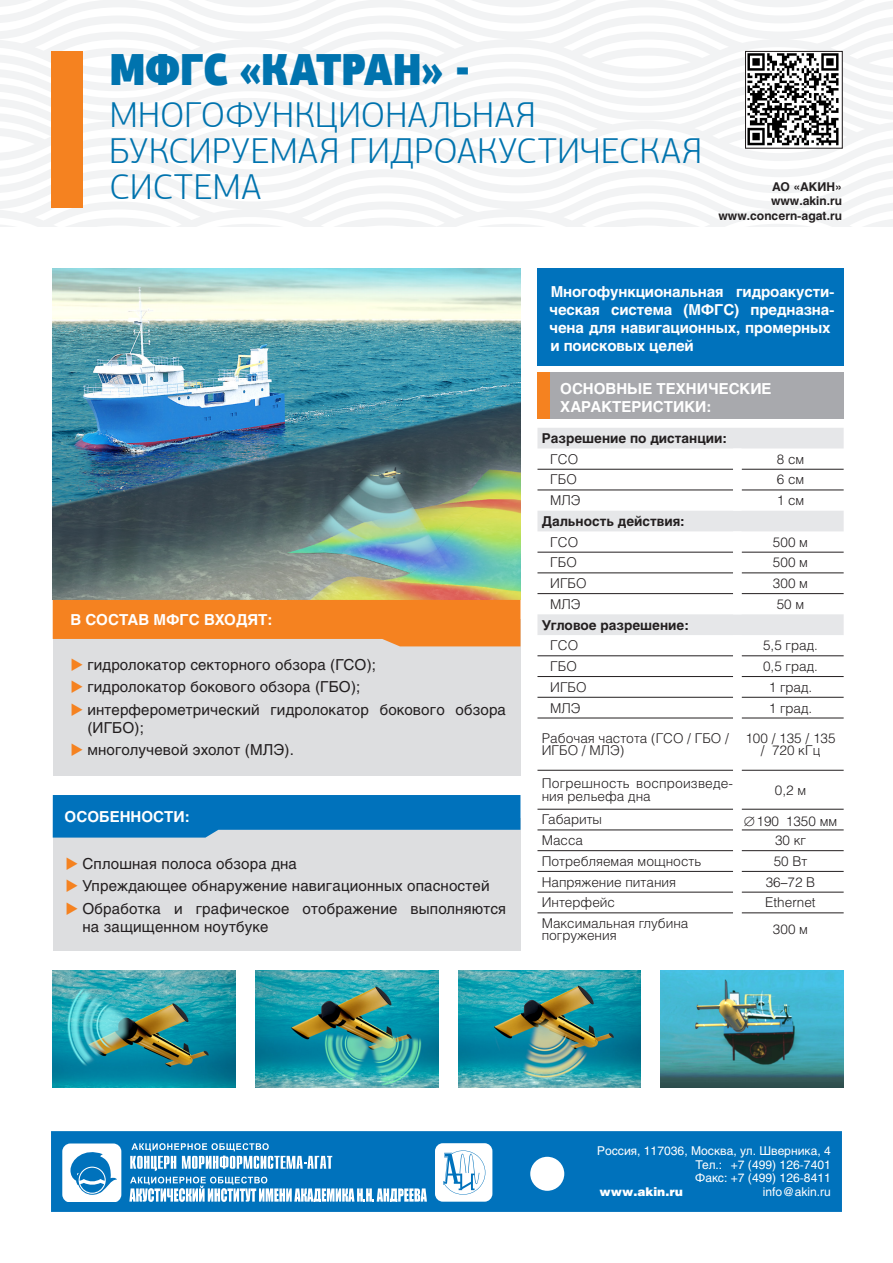
<style>
.page{position:relative;width:893px;height:1263px;background:#fff}
.page>*{position:absolute;margin:0;border:0;box-sizing:border-box;transform-origin:0 0}
.t1{font:900 45px "PF Agora Sans Pro";letter-spacing:-.015em;color:#0073ae;scale:.8 1}
.t2{font:300 36px/36px "PF Agora Sans Pro";color:#0073ae}
.t3{font:15px/18px "Helios C";letter-spacing:.01em;color:#231f20}
.Txt_bold{font:700 15px/18px "Helios C";letter-spacing:-.01em;color:#fff}
.td_left__RU{font:13.5px/12.8px "Helios Light C";color:#231f20}
.td__RU{font:13.5px/12.8px "Helios Light C";color:#231f20;text-align:center}
.th__RU{font:700 13.5px "Helios C";color:#231f20}
.td_indent__RU{font:13.5px "Helios Light C";color:#231f20}
.t4{font:12px/13.5px "Helios C";color:#fff;text-align:justify}
.t5{font:700 12px/14.2px "Helios C";color:#231f20;text-align:right}
.t6{font:12px "Helios Black C";color:#fff}
</style>
<div class="page">
<svg style="left:0;top:0;width:893px;height:227px;fill:#f3f4f5"></svg>
<div style="left:51px;top:1131px;width:791px;height:81px;background:#0072bc"></div>
<svg style="left:62px;top:1143px;width:59px;height:59px"></svg>
<svg style="left:130px;top:1143px;width:202px;height:28px"></svg>
<svg style="left:129px;top:1177px;width:298px;height:25px"></svg>
<div style="left:51px;top:51px;width:32px;height:156px;background:#f58220"></div>
<svg style="left:435px;top:1143px;width:57px;height:59px"></svg>
<div style="left:530px;top:1157px;width:34px;height:34px;background:#fff;border-radius:50%"></div>
<div style="left:537px;top:268px;width:307px;height:98px;background:#0072bc"></div>
<div style="left:53px;top:818px;width:467px;height:133px;background:#dddee0"></div>
<svg style="left:53px;top:795px;width:467px;height:42px;background:#197ec0"></svg>
<img style="left:53px;top:268px;width:467px;height:332px">
<div style="left:537px;top:373px;width:307px;height:46px;background:#a8a9ad"></div>
<div style="left:537px;top:373px;width:13px;height:46px;background:#f58220"></div>
<svg style="left:537px;top:428px;width:307px;height:207px"></svg>
<hr style="left:537px;top:469px;width:196px;height:1px;background:#231f20">
<hr style="left:742px;top:469px;width:102px;height:1px;background:#231f20">
<hr style="left:537px;top:490px;width:196px;height:1px;background:#231f20">
<hr style="left:742px;top:490px;width:102px;height:1px;background:#231f20">
<hr style="left:537px;top:552px;width:196px;height:1px;background:#231f20">
<hr style="left:742px;top:552px;width:102px;height:1px;background:#231f20">
<hr style="left:537px;top:573px;width:196px;height:1px;background:#231f20">
<hr style="left:742px;top:573px;width:102px;height:1px;background:#231f20">
<hr style="left:537px;top:593px;width:196px;height:1px;background:#231f20">
<hr style="left:742px;top:593px;width:102px;height:1px;background:#231f20">
<hr style="left:537px;top:655px;width:196px;height:1px;background:#231f20">
<hr style="left:742px;top:655px;width:102px;height:1px;background:#231f20">
<hr style="left:537px;top:676px;width:196px;height:1px;background:#231f20">
<hr style="left:742px;top:676px;width:102px;height:1px;background:#231f20">
<hr style="left:537px;top:697px;width:196px;height:1px;background:#231f20">
<hr style="left:742px;top:697px;width:102px;height:1px;background:#231f20">
<hr style="left:537px;top:718px;width:196px;height:1px;background:#231f20">
<hr style="left:742px;top:718px;width:102px;height:1px;background:#231f20">
<hr style="left:537px;top:770px;width:196px;height:1px;background:#231f20">
<hr style="left:742px;top:770px;width:102px;height:1px;background:#231f20">
<hr style="left:537px;top:809px;width:196px;height:1px;background:#231f20">
<hr style="left:742px;top:809px;width:102px;height:1px;background:#231f20">
<hr style="left:537px;top:830px;width:196px;height:1px;background:#231f20">
<hr style="left:742px;top:830px;width:102px;height:1px;background:#231f20">
<hr style="left:537px;top:850px;width:196px;height:1px;background:#231f20">
<hr style="left:742px;top:850px;width:102px;height:1px;background:#231f20">
<hr style="left:537px;top:871px;width:196px;height:1px;background:#231f20">
<hr style="left:742px;top:871px;width:102px;height:1px;background:#231f20">
<hr style="left:537px;top:892px;width:196px;height:1px;background:#231f20">
<hr style="left:742px;top:892px;width:102px;height:1px;background:#231f20">
<hr style="left:537px;top:912px;width:196px;height:1px;background:#231f20">
<hr style="left:742px;top:912px;width:102px;height:1px;background:#231f20">
<div style="left:733px;top:448px;width:9px;height:21px;background:#fff"></div>
<div style="left:733px;top:469px;width:9px;height:21px;background:#fff"></div>
<div style="left:733px;top:490px;width:9px;height:21px;background:#fff"></div>
<div style="left:733px;top:531px;width:9px;height:21px;background:#fff"></div>
<div style="left:733px;top:552px;width:9px;height:21px;background:#fff"></div>
<div style="left:733px;top:573px;width:9px;height:21px;background:#fff"></div>
<div style="left:733px;top:594px;width:9px;height:20px;background:#fff"></div>
<div style="left:53px;top:619px;width:467px;height:156px;background:#dddee0"></div>
<svg style="left:53px;top:600px;width:467px;height:46px;background:#f28c35"></svg>
<img style="left:53px;top:970px;width:183px;height:117px">
<img style="left:661px;top:970px;width:183px;height:117px">
<img style="left:458px;top:970px;width:183px;height:117px">
<img style="left:255px;top:970px;width:183px;height:117px">
<svg style="left:744px;top:50px;width:99px;height:99px"></svg>
<p class="t1" style="left:109px;top:38px;width:453px">МФГС «КАТРАН» -</p>
<p class="t2" style="left:109px;top:97px;width:594px">МНОГОФУНКЦИОНАЛЬНАЯ<br>БУКСИРУЕМАЯ ГИДРОАКУСТИЧЕСКАЯ<br>СИСТЕМА</p>
<p class="t5" style="left:718px;top:180px;width:125px">АО «АКИН» www.akin.ru www.concern-agat.ru</p>
<p class="Txt_bold" style="left:70px;top:611px;width:204px">В СОСТАВ МФГС ВХОДЯТ:</p>
<p class="t3" style="left:87px;top:656px;width:290px">гидролокатор секторного обзора (ГСО);</p>
<p class="t3" style="left:87px;top:678px;width:275px">гидролокатор бокового обзора (ГБО);</p>
<p class="t3" style="left:87px;top:700px;width:420px">интерферометрический гидролокатор бокового обзора (ИГБО);</p>
<p class="t3" style="left:87px;top:740px;width:208px">многолучевой эхолот (МЛЭ).</p>
<p class="Txt_bold" style="left:65px;top:808px;width:127px">ОСОБЕННОСТИ:</p>
<p class="t3" style="left:82px;top:854px;width:216px">Сплошная полоса обзора дна</p>
<p class="t3" style="left:82px;top:877px;width:409px">Упреждающее обнаружение навигационных опасностей</p>
<p class="t3" style="left:82px;top:899px;width:425px">Обработка и графическое отображение выполняются на защищенном ноутбуке</p>
<p class="Txt_bold" style="left:549px;top:283px;width:287px">Многофункциональная гидроакусти&shy;ческая система (МФГС) предназна&shy;чена для навигационных, промерных и поисковых целей</p>
<p class="Txt_bold" style="left:560px;top:379px;width:213px">ОСНОВНЫЕ ТЕХНИЧЕСКИЕ<br>ХАРАКТЕРИСТИКИ:</p>
<p class="th__RU" style="left:542px;top:430px;width:187px">Разрешение по дистанции:</p>
<p class="td_indent__RU" style="left:550px;top:451px;width:29px">ГСО</p>
<p class="td__RU" style="left:777px;top:452px;width:29px">8 см</p>
<p class="td_indent__RU" style="left:550px;top:472px;width:28px">ГБО</p>
<p class="td__RU" style="left:777px;top:473px;width:29px">6 см</p>
<p class="td_indent__RU" style="left:550px;top:492px;width:32px">МЛЭ</p>
<p class="td__RU" style="left:777px;top:494px;width:29px">1 см</p>
<p class="th__RU" style="left:542px;top:513px;width:145px">Дальность действия:</p>
<p class="td_indent__RU" style="left:550px;top:534px;width:29px">ГСО</p>
<p class="td__RU" style="left:773px;top:535px;width:37px">500 м</p>
<p class="td_indent__RU" style="left:550px;top:554px;width:28px">ГБО</p>
<p class="td__RU" style="left:773px;top:556px;width:37px">500 м</p>
<p class="td_indent__RU" style="left:550px;top:575px;width:38px">ИГБО</p>
<p class="td__RU" style="left:773px;top:577px;width:37px">300 м</p>
<p class="td_indent__RU" style="left:550px;top:596px;width:32px">МЛЭ</p>
<p class="td__RU" style="left:777px;top:597px;width:29px">50 м</p>
<p class="th__RU" style="left:542px;top:617px;width:149px">Угловое разрешение:</p>
<p class="td_indent__RU" style="left:550px;top:637px;width:29px">ГСО</p>
<p class="td__RU" style="left:763px;top:639px;width:56px">5,5 град.</p>
<p class="td_indent__RU" style="left:550px;top:658px;width:28px">ГБО</p>
<p class="td__RU" style="left:763px;top:660px;width:56px">0,5 град.</p>
<p class="td_indent__RU" style="left:550px;top:679px;width:38px">ИГБО</p>
<p class="td__RU" style="left:769px;top:680px;width:45px">1 град.</p>
<p class="td_indent__RU" style="left:550px;top:700px;width:32px">МЛЭ</p>
<p class="td__RU" style="left:769px;top:701px;width:45px">1 град.</p>
<p class="td_left__RU" style="left:542px;top:731px;width:189px">Рабочая частота (ГСО / ГБО /<br>ИГБО / МЛЭ)</p>
<p class="td__RU" style="left:745px;top:731px;width:92px">100 / 135 / 135 / 720 кГц</p>
<p class="td_left__RU" style="left:542px;top:777px;width:193px">Погрешность воспроизведе&shy;ния рельефа дна</p>
<p class="td__RU" style="left:775px;top:783px;width:33px">0,2 м</p>
<p class="td_left__RU" style="left:542px;top:813px;width:62px">Габариты</p>
<p class="td__RU" style="left:744px;top:815px;width:95px">∅190×1350 мм</p>
<p class="td_left__RU" style="left:542px;top:834px;width:43px">Масса</p>
<p class="td__RU" style="left:775px;top:834px;width:33px">30 кг</p>
<p class="td_left__RU" style="left:542px;top:854px;width:161px">Потребляемая мощность</p>
<p class="td__RU" style="left:774px;top:854px;width:35px">50 Вт</p>
<p class="td_left__RU" style="left:542px;top:875px;width:136px">Напряжение питания</p>
<p class="td__RU" style="left:766px;top:875px;width:51px">36–72 В</p>
<p class="td_left__RU" style="left:542px;top:896px;width:75px">Интерфейс</p>
<p class="td__RU" style="left:765px;top:896px;width:52px">Ethernet</p>
<p class="td_left__RU" style="left:542px;top:916px;width:148px">Максимальная глубина погружения</p>
<p class="td__RU" style="left:773px;top:923px;width:37px">300 м</p>
<p class="t4" style="left:695px;top:1144px;width:137px;text-indent:-98px">Россия, 117036, Москва, ул. Шверника, 4<br>Тел.: +7 (499) 126-7401<br>Факс: +7 (499) 126-8411</p>
<p class="t6" style="left:599px;top:1184px;width:85px">www.akin.ru</p>
<p class="t4" style="left:763px;top:1184px;width:69px">info@akin.ru</p>
</div>
